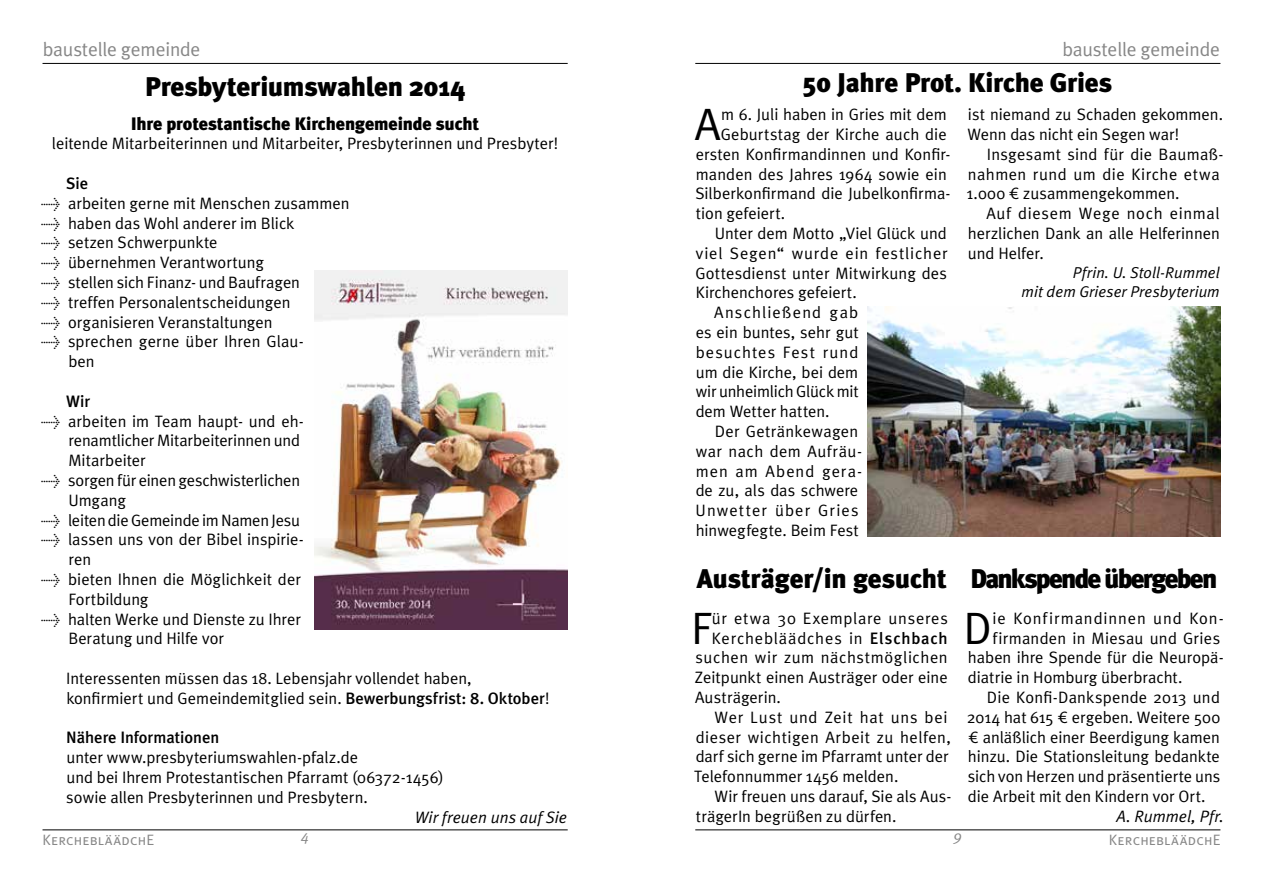
<style>
.page{position:relative;width:1263px;height:893px;background:#fff}
.page>*{position:absolute;margin:0;border:0;box-sizing:border-box;transform-origin:0 0}
.t1{font:45.3px "Meta Plus Normal";color:#000}
.t2{font:900 27px "Meta Plus";letter-spacing:-.01em;color:#000}
.t3{font:900 27px "Meta Plus";letter-spacing:-.065em;color:#000}
.t4{font:19.5px "Meta Plus Normal";letter-spacing:-.01em;color:#878787}
.t5{font:900 18px "Meta Plus";letter-spacing:-.01em;color:#000}
.t6{font:16.5px/19.8px "Meta Plus Normal";color:#000}
.t7{font:16.5px/19.8px "Meta Plus Normal";letter-spacing:.02em;color:#000}
.t8{font:16.5px "Meta Plus Normal";letter-spacing:.035em;color:#000}
.t9{font:16.5px "Meta Plus Normal";letter-spacing:.05em;color:#000}
.t10{font:16.5px "Meta Plus Normal";letter-spacing:.065em;color:#000}
.t11{font:italic 16.5px "Meta Plus Normal";letter-spacing:.005em;color:#000}
.t12{font:500 16.5px "Meta Plus";letter-spacing:-.005em;color:#000}
.t13{font:16.5px "Meta Plus Normal";letter-spacing:.04em;color:#000}
.t14{font:16.5px "Meta Plus Normal";letter-spacing:.055em;color:#000}
.t15{font:16.5px "Meta Plus Normal";letter-spacing:.045em;color:#000}
.t16{font:16.5px "Meta Plus Normal";letter-spacing:.025em;color:#000}
.t17{font:16.5px "Meta Plus Normal";letter-spacing:.07em;color:#000}
.t18{font:italic 15.75px/18.9px "Meta Plus Normal";letter-spacing:.005em;color:#000;text-align:right}
.t19{font:15px "Meta Plus Normal Caps";letter-spacing:.015em;color:#878787}
.t20{font:italic 15px "Meta Plus Normal";color:#878787}
.s1{font-family:"Meta Plus";font-weight:500}
.s2{font-family:"Meta Euro"}
</style>
<div class="page">
<hr style="left:695px;top:830px;width:525px;height:1px;background:#000">
<hr style="left:43px;top:63px;width:525px;height:1px;background:#000">
<hr style="left:695px;top:63px;width:525px;height:1px;background:#000">
<hr style="left:43px;top:830px;width:525px;height:1px;background:#000">
<img style="left:315px;top:271px;width:253px;height:359px">
<img style="left:868px;top:307px;width:352px;height:230px">
<p class="t4" style="left:43px;top:38px;width:159px">baustelle gemeinde</p>
<p class="t4" style="left:1062px;top:38px;width:159px">baustelle gemeinde</p>
<h2 class="t2" style="left:145px;top:70px;width:322px">Presbyteriumswahlen 2014</h2>
<p class="t5" style="left:131px;top:113px;width:350px">Ihre protestantische Kirchengemeinde sucht</p>
<p class="t6" style="left:52px;top:133px;width:508px">leitende Mitarbeiterinnen und Mitarbeiter, Presbyterinnen und Presbyter!</p>
<p class="t12" style="left:66px;top:174px;width:23px">Sie</p>
<p class="t6" style="left:41px;top:193px;width:310px">&gt; arbeiten gerne mit Menschen zusammen</p>
<p class="t6" style="left:41px;top:213px;width:255px">&gt; haben das Wohl anderer im Blick</p>
<p class="t6" style="left:41px;top:232px;width:178px">&gt; setzen Schwerpunkte</p>
<p class="t6" style="left:41px;top:252px;width:224px">&gt; übernehmen Verantwortung</p>
<p class="t6" style="left:41px;top:272px;width:260px">&gt; stellen sich Finanz- und Baufragen</p>
<p class="t6" style="left:41px;top:292px;width:251px">&gt; treffen Personalentscheidungen</p>
<p class="t6" style="left:41px;top:312px;width:233px">&gt; organisieren Veranstaltungen</p>
<p class="t6" style="left:41px;top:331px;width:264px">&gt; sprechen gerne über Ihren Glau-</p>
<p class="t6" style="left:68px;top:351px;width:28px">ben</p>
<p class="t12" style="left:66px;top:391px;width:25px">Wir</p>
<p class="t6" style="left:41px;top:411px;width:264px">&gt; arbeiten im Team haupt- und eh-</p>
<p class="t6" style="left:69px;top:430px;width:233px">renamtlicher Mitarbeiterinnen und</p>
<p class="t6" style="left:68px;top:450px;width:79px">Mitarbeiter</p>
<p class="t6" style="left:41px;top:470px;width:260px">&gt; sorgen für einen geschwisterlichen</p>
<p class="t6" style="left:68px;top:490px;width:59px">Umgang</p>
<p class="t6" style="left:41px;top:510px;width:260px">&gt; leiten die Gemeinde im Namen Jesu</p>
<p class="t6" style="left:41px;top:529px;width:264px">&gt; lassen uns von der Bibel inspirie-</p>
<p class="t6" style="left:69px;top:549px;width:24px">ren</p>
<p class="t6" style="left:41px;top:569px;width:261px">&gt; bieten Ihnen die Möglichkeit der</p>
<p class="t6" style="left:68px;top:589px;width:82px">Fortbildung</p>
<p class="t6" style="left:41px;top:609px;width:261px">&gt; halten Werke und Dienste zu Ihrer</p>
<p class="t6" style="left:68px;top:628px;width:157px">Beratung und Hilfe vor</p>
<p class="t6" style="left:66px;top:668px;width:485px">Interessenten müssen das 18. Lebensjahr vollendet haben, konfirmiert und Gemeindemitglied sein. <span class="s1">Bewerbungsfrist: 8. Oktober</span>!</p>
<p class="t12" style="left:66px;top:728px;width:154px">Nähere Informationen</p>
<p class="t6" style="left:66px;top:747px;width:379px">unter www.presbyteriumswahlen-pfalz.de<br>und bei Ihrem Protestantischen Pfarramt (06372-1456) sowie allen Presbyterinnen und Presbytern.</p>
<p class="t11" style="left:415px;top:807px;width:154px">Wir freuen uns auf Sie</p>
<h2 class="t2" style="left:803px;top:67px;width:310px">50 Jahre Prot. Kirche Gries</h2>
<h1 class="t1" style="left:695px;top:98px;width:27px">A</h1>
<p class="t6" style="left:721px;top:104px;width:227px">m 6. Juli haben in Gries mit dem</p>
<p class="t6" style="left:721px;top:124px;width:228px">Geburtstag der Kirche auch die</p>
<p class="t6" style="left:696px;top:144px;width:256px">ersten Konfirmandinnen und Konfir-</p>
<p class="t6" style="left:696px;top:164px;width:252px">manden des Jahres 1964 sowie ein</p>
<p class="t6" style="left:695px;top:183px;width:257px">Silberkonfirmand die Jubelkonfirma-</p>
<p class="t6" style="left:696px;top:203px;width:91px">tion gefeiert.</p>
<p class="t6" style="left:715px;top:223px;width:234px">Unter dem Motto „Viel Glück und</p>
<p class="t9" style="left:696px;top:243px;width:253px">viel Segen“ wurde ein festlicher</p>
<p class="t6" style="left:695px;top:263px;width:253px">Gottesdienst unter Mitwirkung des</p>
<p class="t6" style="left:696px;top:282px;width:163px">Kirchenchores gefeiert.</p>
<p class="t17" style="left:714px;top:303px;width:145px">Anschließend gab</p>
<p class="t6" style="left:696px;top:322px;width:165px">es ein buntes, sehr gut</p>
<p class="t10" style="left:696px;top:342px;width:164px">besuchtes Fest rund</p>
<p class="t6" style="left:696px;top:362px;width:164px">um die Kirche, bei dem</p>
<p class="t6" style="left:696px;top:381px;width:165px">wir unheimlich Glück mit</p>
<p class="t6" style="left:696px;top:401px;width:135px">dem Wetter hatten.</p>
<p class="t7" style="left:715px;top:421px;width:145px">Der Getränkewagen</p>
<p class="t16" style="left:696px;top:441px;width:168px">war nach dem Aufräu-</p>
<p class="t10" style="left:696px;top:461px;width:168px">men am Abend gera-</p>
<p class="t6" style="left:696px;top:480px;width:164px">de zu, als das schwere</p>
<p class="t10" style="left:696px;top:501px;width:164px">Unwetter über Gries</p>
<p class="t6" style="left:696px;top:520px;width:165px">hinwegfegte. Beim Fest</p>
<h2 class="t2" style="left:697px;top:563px;width:252px">Austräger/in gesucht</h2>
<h1 class="t1" style="left:691px;top:602px;width:22px">F</h1>
<p class="t13" style="left:712px;top:608px;width:237px">ür etwa 30 Exemplare unseres</p>
<p class="t9" style="left:712px;top:628px;width:237px">Kerchebläädches in <span class="s1">Elschbach</span></p>
<p class="t8" style="left:696px;top:648px;width:253px">suchen wir zum nächstmöglichen</p>
<p class="t6" style="left:695px;top:667px;width:254px">Zeitpunkt einen Austräger oder eine</p>
<p class="t6" style="left:695px;top:687px;width:87px">Austrägerin.</p>
<p class="t15" style="left:714px;top:707px;width:235px">Wer Lust und Zeit hat uns bei</p>
<p class="t8" style="left:696px;top:727px;width:257px">dieser wichtigen Arbeit zu helfen,</p>
<p class="t6" style="left:696px;top:747px;width:254px">darf sich gerne im Pfarramt unter der</p>
<p class="t6" style="left:694px;top:766px;width:206px">Telefonnummer 1456 melden.</p>
<p class="t6" style="left:714px;top:786px;width:238px">Wir freuen uns darauf, Sie als Aus-</p>
<p class="t6" style="left:696px;top:806px;width:202px">trägerIn begrüßen zu dürfen.</p>
<p class="t6" style="left:967px;top:104px;width:257px">ist niemand zu Schaden gekommen.<br>Wenn das nicht ein Segen war!</p>
<p class="t7" style="left:966px;top:144px;width:259px;text-indent:20px">Insgesamt sind für die Baumaß&shy;nahmen rund um die Kirche etwa<br>1.000 <span class="s2">1</span> zusammengekommen.</p>
<p class="t6" style="left:968px;top:203px;width:253px;text-align:justify;text-indent:18px">Auf diesem Wege noch einmal herzlichen Dank an alle Helferinnen und Helfer.</p>
<p class="t18" style="left:1021px;top:262px;width:200px">Pfrin. U. Stoll-Rummel<br>mit dem Grieser Presbyterium</p>
<h2 class="t3" style="left:970px;top:563px;width:249px">Dankspende übergeben</h2>
<h1 class="t1" style="left:963px;top:602px;width:30px">D</h1>
<p class="t14" style="left:992px;top:608px;width:233px">ie Konfirmandinnen und Kon-</p>
<p class="t6" style="left:992px;top:628px;width:229px">firmanden in Miesau und Gries</p>
<p class="t6" style="left:968px;top:648px;width:257px">haben ihre Spende für die Neuropä-</p>
<p class="t6" style="left:968px;top:667px;width:216px">diatrie in Homburg überbracht.</p>
<p class="t6" style="left:987px;top:687px;width:235px">Die Konfi-Dankspende 2013 und</p>
<p class="t6" style="left:967px;top:707px;width:255px">2014 hat 615 <span class="s2">1</span> ergeben. Weitere 500</p>
<p class="t6" style="left:968px;top:727px;width:253px"><span class="s2">1</span> anläßlich einer Beerdigung kamen</p>
<p class="t6" style="left:968px;top:747px;width:253px">hinzu. Die Stationsleitung bedankte</p>
<p class="t6" style="left:968px;top:766px;width:254px">sich von Herzen und präsentierte uns</p>
<p class="t6" style="left:968px;top:786px;width:239px">die Arbeit mit den Kindern vor Ort.</p>
<p class="t11" style="left:1116px;top:806px;width:109px">A. Rummel, Pfr.</p>
<p class="t20" style="left:301px;top:827px;width:10px">4</p>
<p class="t20" style="left:954px;top:827px;width:10px">9</p>
<p class="t19" style="left:43px;top:831px;width:113px">KerchebläädchE</p>
<p class="t19" style="left:1109px;top:831px;width:113px">KerchebläädchE</p>
</div>
